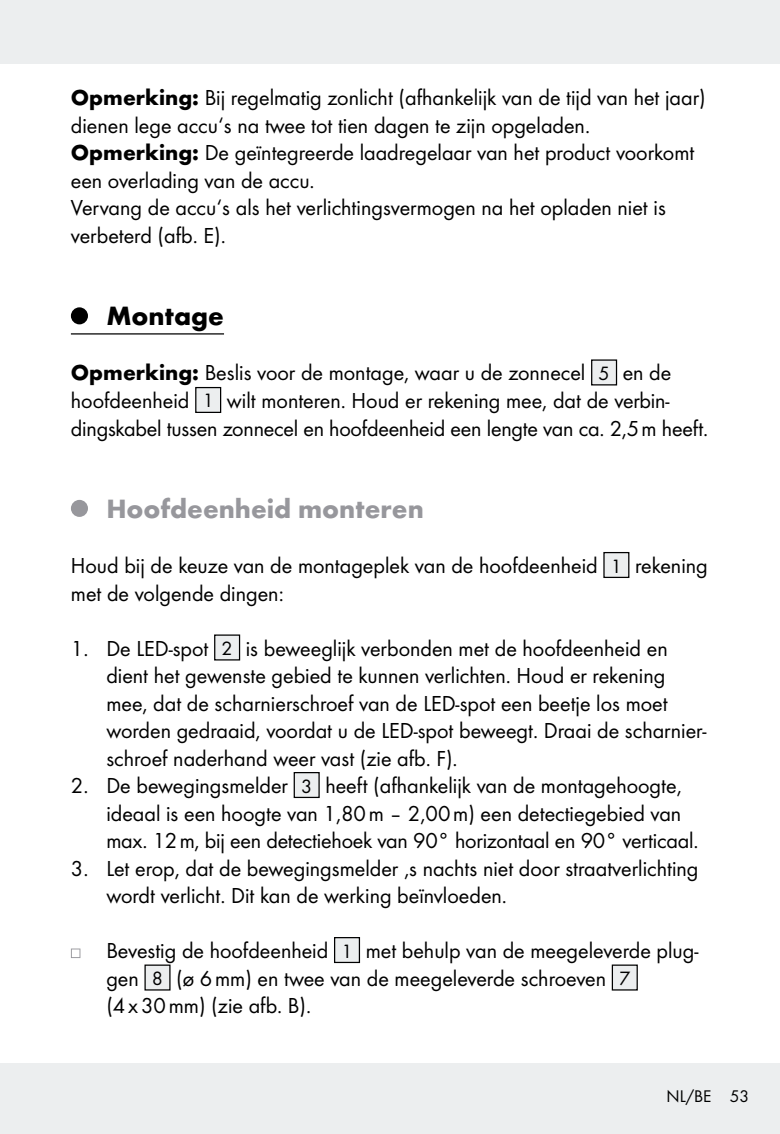
<style>
.page{position:relative;width:780px;height:1134px;background:#fff}
.page>*{position:absolute;margin:0;border:0;box-sizing:border-box;transform-origin:0 0}
.t1{font:700 27.5px "Futura";color:#97979c}
.t2{font:700 27.5px "Futura";color:#000}
.t3{font:22.5px/27.5px "Futura Boo";color:#000}
.t4{font:17.5px "Futura Boo";color:#000}
.s1{font-family:"Futura";font-weight:700}
.s2{font-size:20px}
</style>
<div class="page">
<div style="left:0;top:0;width:780px;height:64px;background:#eceeef"></div>
<div style="left:0;top:1063px;width:780px;height:71px;background:#eceeef"></div>
<hr style="left:71px;top:333px;width:153px;height:1px;background:#000">
<div style="left:71px;top:307px;width:17px;height:17px;background:#000;border-radius:50%"></div>
<div style="left:591px;top:360px;width:25px;height:25px;background:#eceeef"></div>
<div style="left:591px;top:359px;width:26px;height:26px;border:1px solid #000"></div>
<div style="left:196px;top:388px;width:24px;height:24px;background:#eceeef"></div>
<div style="left:195px;top:387px;width:26px;height:26px;border:1px solid #000"></div>
<div style="left:71px;top:500px;width:17px;height:17px;background:#97979c;border-radius:50%"></div>
<div style="left:604px;top:553px;width:24px;height:24px;background:#eceeef"></div>
<div style="left:603px;top:552px;width:26px;height:26px;border:1px solid #000"></div>
<div style="left:215px;top:635px;width:24px;height:25px;background:#eceeef"></div>
<div style="left:214px;top:634px;width:26px;height:26px;border:1px solid #000"></div>
<div style="left:294px;top:773px;width:25px;height:24px;background:#eceeef"></div>
<div style="left:293px;top:772px;width:27px;height:26px;border:1px solid #000"></div>
<svg style="left:71px;top:948px;width:9px;height:10px"></svg>
<div style="left:334px;top:938px;width:25px;height:24px;background:#eceeef"></div>
<div style="left:334px;top:937px;width:26px;height:26px;border:1px solid #000"></div>
<div style="left:145px;top:965px;width:25px;height:25px;background:#eceeef"></div>
<div style="left:612px;top:965px;width:25px;height:25px;background:#eceeef"></div>
<div style="left:611px;top:964px;width:26px;height:26px;border:1px solid #000"></div>
<p class="t3" style="left:71px;top:84px;width:636px"><span class="s1">Opmerking:</span> Bij regelmatig zonlicht (afhankelijk van de tijd van het jaar) dienen lege accu‘s na twee tot tien dagen te zijn opgeladen.<br><span class="s1">Opmerking:</span> De geïntegreerde laadregelaar van het product voorkomt een overlading van de accu.<br>Vervang de accu‘s als het verlichtingsvermogen na het opladen niet is verbeterd (afb. E).</p>
<p class="t2" style="left:106px;top:299px;width:119px">Montage</p>
<p class="t3" style="left:71px;top:359px;width:638px"><span class="s1">Opmerking:</span> Beslis voor de montage, waar u de zonnecel <span class="s2">5</span> en de hoofdeenheid <span class="s2">1</span> wilt monteren. Houd er rekening mee, dat de verbin&shy;dingskabel tussen zonnecel en hoofdeenheid een lengte van ca. 2,5m heeft.</p>
<p class="t1" style="left:106px;top:492px;width:319px">Hoofdeenheid monteren</p>
<p class="t3" style="left:71px;top:552px;width:638px">Houd bij de keuze van de montageplek van de hoofdeenheid <span class="s2">1</span> rekening met de volgende dingen:</p>
<p class="t3" style="left:106px;top:634px;width:601px;text-indent:-35px">1. De LED-spot <span class="s2">2</span> is beweeglijk verbonden met de hoofdeenheid en dient het gewenste gebied te kunnen verlichten. Houd er rekening mee, dat de scharnierschroef van de LED-spot een beetje los moet worden gedraaid, voordat u de LED-spot beweegt. Draai de scharnier&shy;schroef naderhand weer vast (zie afb. F).</p>
<p class="t3" style="left:106px;top:772px;width:593px;text-indent:-35px">2. De bewegingsmelder <span class="s2">3</span> heeft (afhankelijk van de montagehoogte, ideaal is een hoogte van 1,80m – 2,00m) een detectiegebied van max. 12m, bij een detectiehoek van 90° horizontaal en 90° verticaal.</p>
<p class="t3" style="left:106px;top:854px;width:593px;text-indent:-35px">3. Let erop, dat de bewegingsmelder ‚s nachts niet door straatverlichting wordt verlicht. Dit kan de werking beïnvloeden.</p>
<p class="t3" style="left:106px;top:937px;width:593px">Bevestig de hoofdeenheid <span class="s2">1</span> met behulp van de meegeleverde plug&shy;gen <span class="s2">8</span> (ø 6mm) en twee van de meegeleverde schroeven <span class="s2">7 </span>(4x30mm) (zie afb. B).</p>
<p class="t4" style="left:666px;top:1086px;width:84px">NL/BE 53</p>
</div>
